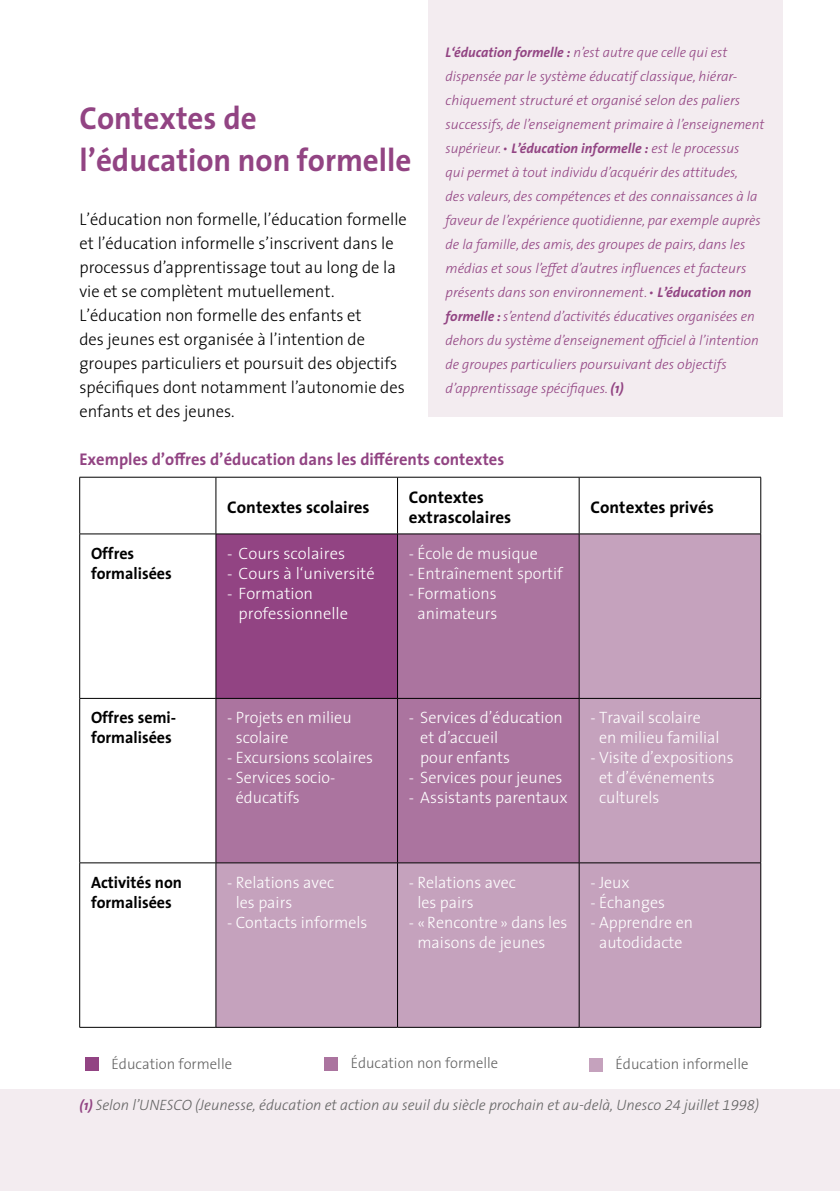
<style>
.page{position:relative;width:840px;height:1191px;background:#fff}
.page>*{position:absolute;margin:0;border:0;box-sizing:border-box;transform-origin:0 0}
.t1{font:700 32px/42px "The Sans";color:#924483}
.t2{font:300 17px/24px "The Sans";color:#000}
.t3{font:700 17px/20px "The Sans";color:#000}
.t4{font:700 17px "The Sans";color:#924483}
.t5{font:300 16.4px/20px "The Sans";color:#fff}
.t6{font:700 16.4px/20px "The Sans";color:#000}
.t7{font:italic 300 15px "The Sans B3";color:#636363}
.t8{font:300 15px "The Sans";color:#636363}
.t9{font:italic 300 14px/24px "The Sans";color:#924483}
.s1{font-weight:700}
.s2{font-family:"The Sans";font-weight:700;font-size:14px;color:#924483}
</style>
<div class="page">
<div style="left:0;top:1089px;width:839px;height:102px;background:#f3ecf0"></div>
<div style="left:85px;top:1057px;width:13px;height:13px;background:#924483"></div>
<div style="left:324px;top:1057px;width:13px;height:13px;background:#ab749f"></div>
<div style="left:588px;top:1058px;width:14px;height:14px;background:#c5a2bd"></div>
<svg style="left:216px;top:534px;width:544px;height:493px;background:#b587ab"></svg>
<hr style="left:79px;top:477px;width:137px;height:1px;background:#000">
<hr style="left:79px;top:477px;width:1px;height:56px;background:#000">
<hr style="left:216px;top:477px;width:181px;height:1px;background:#000">
<hr style="left:215px;top:477px;width:1px;height:56px;background:#000">
<hr style="left:397px;top:477px;width:182px;height:1px;background:#000">
<hr style="left:397px;top:477px;width:1px;height:56px;background:#000">
<hr style="left:579px;top:477px;width:181px;height:1px;background:#000">
<hr style="left:578px;top:477px;width:1px;height:56px;background:#000">
<hr style="left:760px;top:477px;width:1px;height:56px;background:#000">
<hr style="left:79px;top:533px;width:137px;height:1px;background:#000">
<hr style="left:79px;top:534px;width:1px;height:164px;background:#000">
<hr style="left:216px;top:533px;width:181px;height:1px;background:#000">
<hr style="left:215px;top:534px;width:1px;height:164px;background:#000">
<hr style="left:397px;top:533px;width:182px;height:1px;background:#000">
<hr style="left:397px;top:534px;width:1px;height:164px;background:#000">
<hr style="left:579px;top:533px;width:181px;height:1px;background:#000">
<hr style="left:578px;top:534px;width:1px;height:164px;background:#000">
<hr style="left:760px;top:534px;width:1px;height:164px;background:#000">
<hr style="left:79px;top:698px;width:137px;height:1px;background:#000">
<hr style="left:79px;top:698px;width:1px;height:164px;background:#000">
<hr style="left:216px;top:698px;width:181px;height:1px;background:#000">
<hr style="left:215px;top:698px;width:1px;height:164px;background:#000">
<hr style="left:397px;top:698px;width:182px;height:1px;background:#000">
<hr style="left:397px;top:698px;width:1px;height:164px;background:#000">
<hr style="left:579px;top:698px;width:181px;height:1px;background:#000">
<hr style="left:578px;top:698px;width:1px;height:164px;background:#000">
<hr style="left:760px;top:698px;width:1px;height:164px;background:#000">
<hr style="left:79px;top:862px;width:137px;height:1px;background:#000">
<hr style="left:79px;top:863px;width:1px;height:164px;background:#000">
<hr style="left:216px;top:862px;width:181px;height:1px;background:#000">
<hr style="left:215px;top:863px;width:1px;height:164px;background:#000">
<hr style="left:397px;top:862px;width:182px;height:1px;background:#000">
<hr style="left:397px;top:863px;width:1px;height:164px;background:#000">
<hr style="left:579px;top:862px;width:181px;height:1px;background:#000">
<hr style="left:578px;top:863px;width:1px;height:164px;background:#000">
<hr style="left:760px;top:863px;width:1px;height:164px;background:#000">
<hr style="left:79px;top:1027px;width:137px;height:1px;background:#000">
<hr style="left:216px;top:1027px;width:181px;height:1px;background:#000">
<hr style="left:397px;top:1027px;width:182px;height:1px;background:#000">
<hr style="left:579px;top:1027px;width:181px;height:1px;background:#000">
<div style="left:428px;top:0;width:354px;height:417px;background:#f3ecf0"></div>
<h1 class="t1" style="left:79px;top:96px;width:333px">Contextes de l’éducation non formelle</h1>
<p class="t2" style="left:79px;top:206px;width:329px">L’éducation non formelle, l’éducation formelle et l’éducation informelle s’inscrivent dans le processus d’apprentissage tout au long de la vie et se complètent mutuellement.<br>L’éducation non formelle des enfants et<br>des jeunes est organisée à l’intention de groupes particuliers et poursuit des objectifs spécifiques dont notamment l’autonomie des enfants et des jeunes.</p>
<p class="t9" style="left:445px;top:39px;width:320px"><span class="s1">L‘éducation formelle :</span> n’est autre que celle qui est dispensée par le système éducatif classique, hiérar&shy;chiquement structuré et organisé selon des paliers successifs, de l’enseignement primaire à l’enseignement supérieur.• <span class="s1">L’éducation informelle :</span> est le processus<br>qui permet à tout individu d’acquérir des attitudes,<br>des valeurs, des compétences et des connaissances à la faveur de l’expérience quotidienne, par exemple auprès de la famille, des amis, des groupes de pairs, dans les médias et sous l’effet d’autres influences et facteurs présents dans son environnement.• <span class="s1">L’éducation non formelle :</span> s’entend d’activités éducatives organisées en dehors du système d’enseignement officiel à l’intention de groupes particuliers poursuivant des objectifs d’apprentissage spécifiques. <span class="s1">(1)</span></p>
<p class="t4" style="left:79px;top:445px;width:426px">Exemples d’offres d’éducation dans les différents contextes</p>
<p class="t3" style="left:227px;top:496px;width:144px">Contextes scolaires</p>
<p class="t3" style="left:408px;top:486px;width:104px">Contextes extrascolaires</p>
<p class="t3" style="left:590px;top:496px;width:125px">Contextes privés</p>
<p class="t6" style="left:91px;top:543px;width:82px">Offres formalisées</p>
<p class="t5" style="left:227px;top:542px;width:119px">- Cours scolaires</p>
<p class="t5" style="left:227px;top:562px;width:149px">- Cours à l‘université</p>
<p class="t5" style="left:238px;top:582px;width:111px;text-indent:-11px">- Formation professionnelle</p>
<p class="t6" style="left:91px;top:707px;width:87px">Offres semi&shy;formalisées</p>
<p class="t5" style="left:236px;top:707px;width:117px;text-indent:-8px">- Projets en milieu scolaire</p>
<p class="t5" style="left:227px;top:747px;width:147px">- Excursions scolaires</p>
<p class="t5" style="left:236px;top:767px;width:101px;text-indent:-9px">- Services socio&shy;éducatifs</p>
<p class="t6" style="left:91px;top:871px;width:92px">Activités non formalisées</p>
<p class="t5" style="left:236px;top:871px;width:100px;text-indent:-9px">- Relations avec les pairs</p>
<p class="t5" style="left:227px;top:911px;width:141px">- Contacts informels</p>
<p class="t5" style="left:408px;top:542px;width:130px">- École de musique</p>
<p class="t5" style="left:408px;top:562px;width:155px">- Entraînement sportif</p>
<p class="t5" style="left:408px;top:582px;width:90px;text-align:center">- Formations animateurs</p>
<p class="t5" style="left:420px;top:707px;width:144px;text-indent:-11px">- Services d’éducation et d’accueil<br>pour enfants</p>
<p class="t5" style="left:408px;top:767px;width:155px">- Services pour jeunes</p>
<p class="t5" style="left:408px;top:787px;width:160px">- Assistants parentaux</p>
<p class="t5" style="left:598px;top:707px;width:122px;text-indent:-9px">- Travail scolaire en milieu familial</p>
<p class="t5" style="left:598px;top:747px;width:136px;text-indent:-8px">- Visite d’expositions et d’événements culturels</p>
<p class="t5" style="left:417px;top:871px;width:100px;text-indent:-8px">- Relations avec les pairs</p>
<p class="t5" style="left:417px;top:911px;width:151px;text-indent:-8px">- «Rencontre» dans les maisons de jeunes</p>
<p class="t5" style="left:590px;top:871px;width:41px">- Jeux</p>
<p class="t5" style="left:590px;top:891px;width:76px">- Échanges</p>
<p class="t5" style="left:590px;top:911px;width:104px;text-align:center">- Apprendre en autodidacte</p>
<p class="t8" style="left:111px;top:1051px;width:122px">Éducation formelle</p>
<p class="t8" style="left:350px;top:1050px;width:149px">Éducation non formelle</p>
<p class="t8" style="left:615px;top:1051px;width:134px">Éducation informelle</p>
<p class="t7" style="left:79px;top:1097px;width:681px"><span class="s2">(1)</span> Selon l’UNESCO (Jeunesse, éducation et action au seuil du siècle prochain et au-delà, Unesco 24 juillet 1998)</p>
</div>
